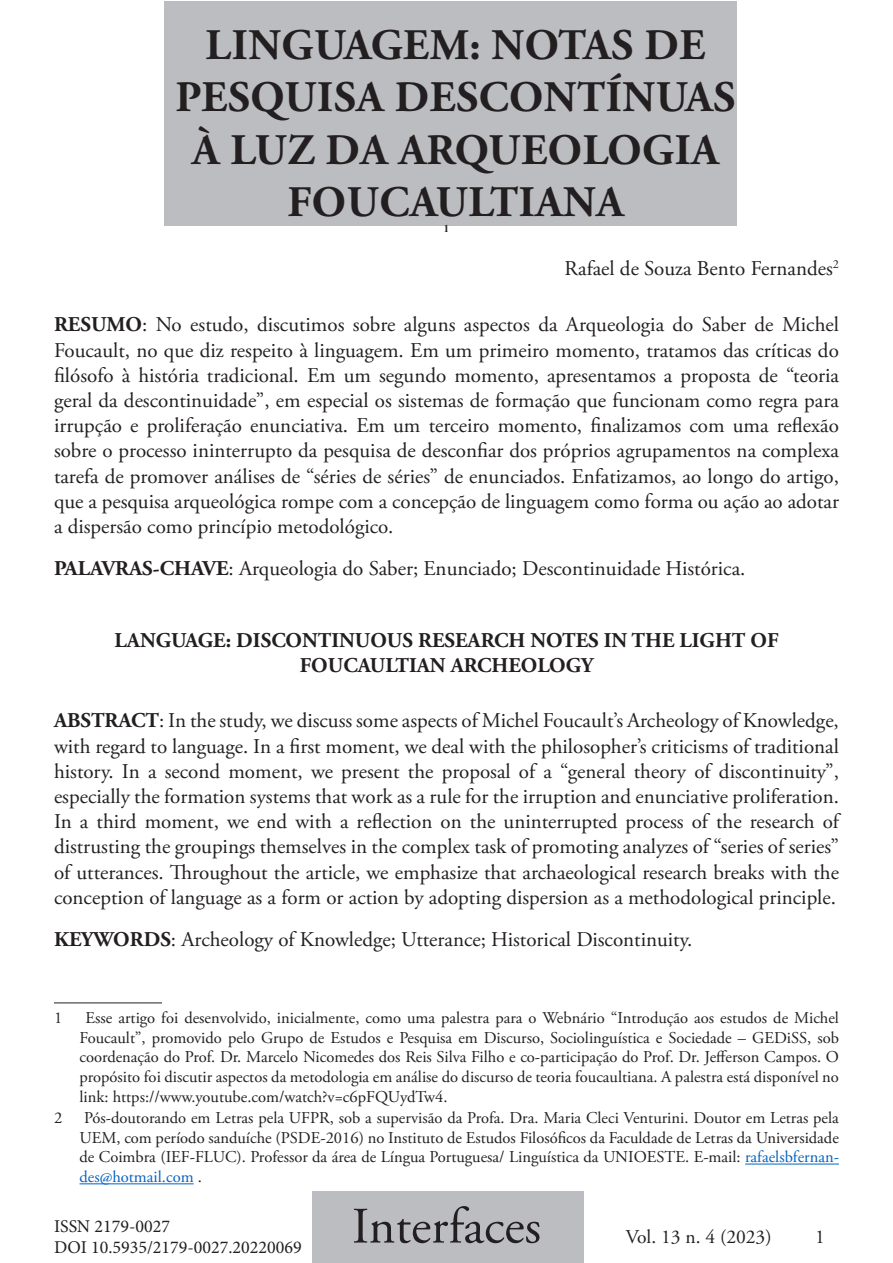
<style>
.page{position:relative;width:893px;height:1263px;background:#fff}
.page>*{position:absolute;margin:0;border:0;box-sizing:border-box;transform-origin:0 0}
.t1{font:51px "Adobe Garamond Pro";color:#231f20}
.Inter_Titulo_Artigo{font:700 43.5px/52.2px "Adobe Garamond Pro";letter-spacing:.015em;color:#231f20;text-align:center}
.inter_resumo{font:21px/25.2px "Adobe Garamond Pro";color:#231f20;text-align:justify}
.inter_palavras_chave{font:21px "Adobe Garamond Pro";color:#231f20}
.inter_titulo_ingles{font:700 21px/25.2px "Adobe Garamond Pro";color:#231f20;text-align:center}
.inter_texto{font:21px "Adobe Garamond Pro";color:#231f20}
.t2{font:19.5px "Adobe Garamond Pro";color:#231f20}
.t3{font:18px/21.6px "Minion Pro";color:#231f20}
.inter_rodape{font:16.5px/19.8px "Adobe Garamond Pro";color:#231f20;text-align:justify}
.t4{font:700 10.5px "Times New Roman";color:#231f20}
.s1{font-weight:700}
.s2{color:#0563c1}
</style>
<div class="page">
<div style="left:164px;top:1px;width:572px;height:224px;background:#bcbdc0"></div>
<div style="left:312px;top:1191px;width:272px;height:72px;background:#bcbdc0"></div>
<hr style="left:54px;top:1003px;width:108px;height:1px;background:#231f20">
<hr style="left:745px;top:1163px;width:94px;height:1px;background:#0563c1">
<hr style="left:80px;top:1183px;width:114px;height:1px;background:#0563c1">
<p class="Inter_Titulo_Artigo" style="left:176px;top:20px;width:561px">LINGUAGEM: NOTAS DE<br>PESQUISA DESCONTÍNUAS<br>À LUZ DA ARQUEOLOGIA<br>FOUCAULTIANA</p>
<p class="t4" style="left:444px;top:220px;width:7px">1</p>
<p class="inter_texto" style="left:565px;top:255px;width:276px">Rafael de Souza Bento Fernandes<sup>2</sup></p>
<p class="inter_resumo" style="left:54px;top:313px;width:787px"><span class="s1">RESUMO</span>: No estudo, discutimos sobre alguns aspectos da Arqueologia do Saber de Michel Foucault, no que diz respeito à linguagem. Em um primeiro momento, tratamos das críticas do filósofo à história tradicional. Em um segundo momento, apresentamos a proposta de “teoria geral da descontinuidade”, em especial os sistemas de formação que funcionam como regra para irrupção e proliferação enunciativa. Em um terceiro momento, finalizamos com uma reflexão sobre o processo ininterrupto da pesquisa de desconfiar dos próprios agrupamentos na complexa tarefa de promover análises de “séries de séries” de enunciados. Enfatizamos, ao longo do artigo, que a pesquisa arqueológica rompe com a concepção de linguagem como forma ou ação ao adotar a dispersão como princípio metodológico.</p>
<p class="inter_palavras_chave" style="left:54px;top:556px;width:693px"><span class="s1">PALAVRAS-CHAVE</span>: Arqueologia do Saber; Enunciado; Descontinuidade Histórica.</p>
<p class="inter_titulo_ingles" style="left:114px;top:628px;width:666px">LANGUAGE: DISCONTINUOUS RESEARCH NOTES IN THE LIGHT OF<br>FOUCAULTIAN ARCHEOLOGY</p>
<p class="inter_resumo" style="left:54px;top:709px;width:786px"><span class="s1">ABSTRACT</span>: In the study, we discuss some aspects of Michel Foucault’s Archeology of Knowledge, with regard to language. In a first moment, we deal with the philosopher’s criticisms of traditional history. In a second moment, we present the proposal of a “general theory of discontinuity”, especially the formation systems that work as a rule for the irruption and enunciative proliferation.<br>In a third moment, we end with a reflection on the uninterrupted process of the research of distrusting the groupings themselves in the complex task of promoting analyzes of “series of series” of utterances. Throughout the article, we emphasize that archaeological research breaks with the conception of language as a form or action by adopting dispersion as a methodological principle.</p>
<p class="inter_palavras_chave" style="left:54px;top:927px;width:640px"><span class="s1">KEYWORDS</span>: Archeology of Knowledge; Utterance; Historical Discontinuity.</p>
<p class="inter_rodape" style="left:54px;top:1008px;width:10px">1</p>
<p class="inter_rodape" style="left:80px;top:1008px;width:761px;text-indent:6px">Esse artigo foi desenvolvido, inicialmente, como uma palestra para o Webnário “Introdução aos estudos de Michel Foucault”, promovido pelo Grupo de Estudos e Pesquisa em Discurso, Sociolinguística e Sociedade – GEDiSS, sob coordenação do Prof. Dr. Marcelo Nicomedes dos Reis Silva Filho e co-participação do Prof. Dr. Jefferson Campos. O propósito foi discutir aspectos da metodologia em análise do discurso de teoria foucaultiana. A palestra está disponível no link: https://www.youtube.com/watch?v=c6pFQUydTw4.</p>
<p class="inter_rodape" style="left:54px;top:1108px;width:10px">2</p>
<p class="inter_rodape" style="left:80px;top:1108px;width:761px">Pós-doutorando em Letras pela UFPR, sob a supervisão da Profa. Dra. Maria Cleci Venturini. Doutor em Letras pela UEM, com período sanduíche (PSDE-2016) no Instituto de Estudos Filosóficos da Faculdade de Letras da Universidade de Coimbra (IEF-FLUC). Professor da área de Língua Portuguesa/ Linguística da UNIOESTE. E-mail: <span class="s2">rafaelsbfernan&shy;des@hotmail.com</span> .</p>
<p class="t3" style="left:54px;top:1215px;width:249px">ISSN 2179-0027<br>DOI 10.5935/2179-0027.20220069</p>
<h1 class="t1" style="left:352px;top:1196px;width:191px">Interfaces</h1>
<p class="t2" style="left:626px;top:1225px;width:147px">Vol. 13 n. 4 (2023)</p>
<p class="t2" style="left:815px;top:1225px;width:11px">1</p>
</div>
